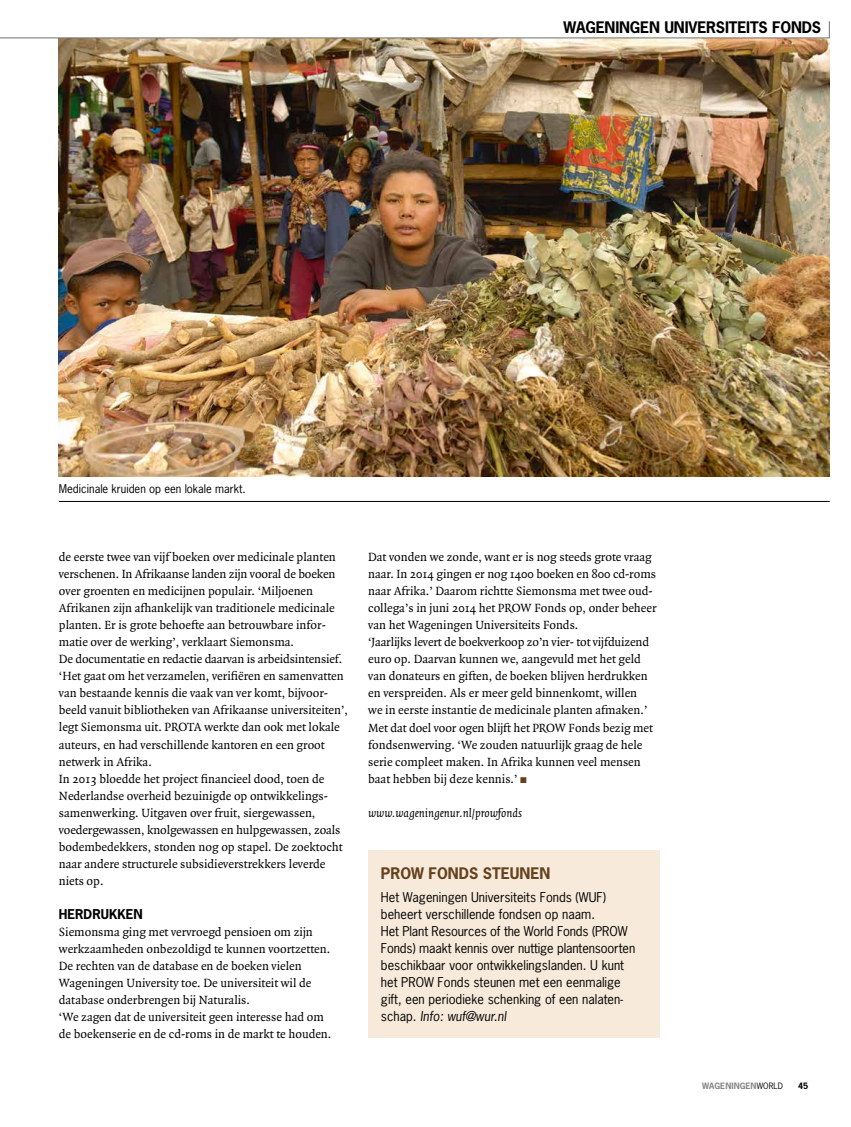
<style>
.page{position:relative;width:851px;height:1127px;background:#fff}
.page>*{position:absolute;margin:0;border:0;box-sizing:border-box;transform-origin:0 0}
.t1{font:700 15px "News Gothic Std";letter-spacing:-.01em;color:#000}
.t2{font:700 15px "News Gothic Std";color:#63421d}
.t3{font:12.75px/17px "Quadraat OT";color:#000}
.t4{font:12.75px/17px "News Gothic Std";color:#000}
.t5{font:italic 12.75px "Quadraat OT";color:#000}
.t6{font:11.25px "News Gothic Std";color:#000}
.t7{font:700 8.25px "News Gothic Std";letter-spacing:.01em;color:#878787}
.t8{font:700 8.25px "News Gothic Std";color:#000}
.s1{font-family:"News Gothic Std";font-weight:700}
.s2{font-style:italic}
.s3{font-weight:400;color:#000}
</style>
<div class="page">
<img style="left:59px;top:39px;width:770px;height:437px">
<div style="left:368px;top:850px;width:291px;height:187px;background:#f8eadb"></div>
<hr style="left:59px;top:501px;width:770px;height:1px;background:#000">
<svg style="left:0;top:21px;width:830px;height:18px"></svg>
<p class="t1" style="left:563px;top:17px;width:259px">WAGENINGEN UNIVERSITEITS FONDS</p>
<p class="t6" style="left:59px;top:482px;width:188px">Medicinale kruiden op een lokale markt.</p>
<p class="t3" style="left:59px;top:549px;width:291px">de eerste twee van vijf boeken over medicinale planten verschenen. In Afrikaanse landen zijn vooral de boeken over groenten en medicijnen populair. ‘Miljoenen Afrikanen zijn afhankelijk van traditionele medicinale planten. Er is grote behoefte aan betrouwbare infor&shy;matie over de werking’, verklaart Siemonsma.<br>De documentatie en redactie daarvan is arbeidsintensief. ‘Het gaat om het verzamelen, verifiëren en samenvatten van bestaande kennis die vaak van ver komt, bijvoor&shy;beeld vanuit bibliotheken van Afrikaanse universiteiten’, legt Siemonsma uit. PROTA werkte dan ook met lokale auteurs, en had verschillende kantoren en een groot netwerk in Afrika.<br>In 2013 bloedde het project financieel dood, toen de Nederlandse overheid bezuinigde op ontwikkelings&shy;samenwerking. Uitgaven over fruit, siergewassen, voedergewassen, knolgewassen en hulpgewassen, zoals bodembedekkers, stonden nog op stapel. De zoektocht naar andere structurele subsidieverstrekkers leverde niets op.</p>
<p class="t3" style="left:59px;top:906px;width:274px"><span class="s1">HERDRUKKEN<br></span>Siemonsma ging met vervroegd pensioen om zijn werkzaamheden onbezoldigd te kunnen voortzetten.<br>De rechten van de database en de boeken vielen Wageningen University toe. De universiteit wil de database onderbrengen bij Naturalis.<br>‘We zagen dat de universiteit geen interesse had om de boekenserie en de cd-roms in de markt te houden.</p>
<p class="t3" style="left:368px;top:549px;width:290px">Dat vonden we zonde, want er is nog steeds grote vraag naar. In 2014 gingen er nog 1400 boeken en 800 cd-roms naar Afrika.’ Daarom richtte Siemonsma met twee oud&shy;collega’s in juni 2014 het PROW Fonds op, onder beheer van het Wageningen Universiteits Fonds.<br>‘Jaarlijks levert de boekverkoop zo’n vier- tot vijfduizend euro op. Daarvan kunnen we, aangevuld met het geld van donateurs en giften, de boeken blijven herdrukken en verspreiden. Als er meer geld binnenkomt, willen<br>we in eerste instantie de medicinale planten afmaken.’ Met dat doel voor ogen blijft het PROW Fonds bezig met fondsenwerving. ‘We zouden natuurlijk graag de hele serie compleet maken. In Afrika kunnen veel mensen baat hebben bij deze kennis.’</p>
<p class="t5" style="left:368px;top:806px;width:155px">www.wageningenur.nl/prowfonds</p>
<p class="t2" style="left:381px;top:863px;width:171px">PROW FONDS STEUNEN</p>
<p class="t4" style="left:381px;top:888px;width:256px">Het Wageningen Universiteits Fonds (WUF) beheert verschillende fondsen op naam.<br>Het Plant Resources of the World Fonds (PROW Fonds) maakt kennis over nuttige plantensoorten beschikbaar voor ontwikkelingslanden. U kunt het PROW Fonds steunen met een eenmalige gift, een periodieke schenking of een nalaten&shy;schap. <span class="s2">Info: wuf@wur.nl</span></p>
<p class="t7" style="left:702px;top:1080px;width:82px">WAGENINGEN<span class="s3">WORLD</span></p>
<p class="t8" style="left:798px;top:1080px;width:12px">45</p>
</div>
